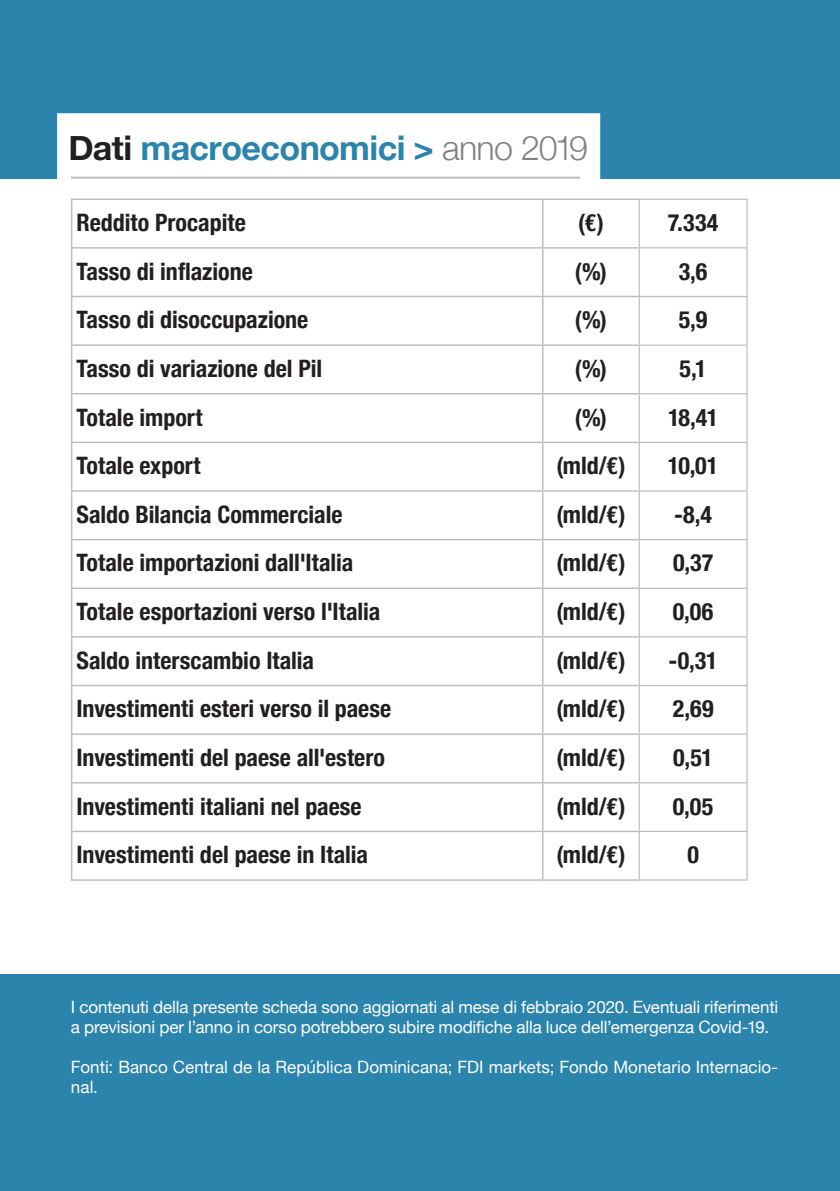
<style>
.page{position:relative;width:840px;height:1191px;background:#fff}
.page>*{position:absolute;margin:0;border:0;box-sizing:border-box;transform-origin:0 0}
.t1{font:700 34px "Helvetica Neue";letter-spacing:-.015em;color:#2a84ac}
.t2{font:700 condensed 24px "Helvetica Neue";color:#231f20}
.t3{font:17px/20px "Helvetica Neue";letter-spacing:-.005em;color:#fff}
.s1{color:#231f20}
.s2{font-weight:300;color:#808285}
</style>
<div class="page">
<div style="left:0;top:0;width:839px;height:179px;background:#2a84ac"></div>
<div style="left:0;top:974px;width:839px;height:217px;background:#2a84ac"></div>
<div style="left:57px;top:113px;width:543px;height:70px;background:#fff"></div>
<hr style="left:71px;top:198px;width:471px;height:2px;background:#bcbdc0">
<hr style="left:71px;top:200px;width:1px;height:47px;background:#bcbdc0">
<hr style="left:542px;top:198px;width:96px;height:2px;background:#bcbdc0">
<hr style="left:541px;top:200px;width:2px;height:47px;background:#bcbdc0">
<hr style="left:71px;top:247px;width:471px;height:2px;background:#bcbdc0">
<hr style="left:71px;top:249px;width:1px;height:47px;background:#bcbdc0">
<hr style="left:542px;top:247px;width:96px;height:2px;background:#bcbdc0">
<hr style="left:541px;top:249px;width:2px;height:47px;background:#bcbdc0">
<hr style="left:71px;top:296px;width:471px;height:1px;background:#bcbdc0">
<hr style="left:71px;top:297px;width:1px;height:47px;background:#bcbdc0">
<hr style="left:542px;top:296px;width:96px;height:1px;background:#bcbdc0">
<hr style="left:541px;top:297px;width:2px;height:47px;background:#bcbdc0">
<hr style="left:71px;top:344px;width:471px;height:2px;background:#bcbdc0">
<hr style="left:71px;top:346px;width:1px;height:47px;background:#bcbdc0">
<hr style="left:542px;top:344px;width:96px;height:2px;background:#bcbdc0">
<hr style="left:541px;top:346px;width:2px;height:47px;background:#bcbdc0">
<hr style="left:71px;top:393px;width:471px;height:1px;background:#bcbdc0">
<hr style="left:71px;top:394px;width:1px;height:47px;background:#bcbdc0">
<hr style="left:542px;top:393px;width:96px;height:1px;background:#bcbdc0">
<hr style="left:541px;top:394px;width:2px;height:47px;background:#bcbdc0">
<hr style="left:71px;top:441px;width:471px;height:2px;background:#bcbdc0">
<hr style="left:71px;top:443px;width:1px;height:47px;background:#bcbdc0">
<hr style="left:542px;top:441px;width:96px;height:2px;background:#bcbdc0">
<hr style="left:541px;top:443px;width:2px;height:47px;background:#bcbdc0">
<hr style="left:71px;top:490px;width:471px;height:2px;background:#bcbdc0">
<hr style="left:71px;top:492px;width:1px;height:47px;background:#bcbdc0">
<hr style="left:542px;top:490px;width:96px;height:2px;background:#bcbdc0">
<hr style="left:541px;top:492px;width:2px;height:47px;background:#bcbdc0">
<hr style="left:71px;top:539px;width:471px;height:1px;background:#bcbdc0">
<hr style="left:71px;top:540px;width:1px;height:47px;background:#bcbdc0">
<hr style="left:542px;top:539px;width:96px;height:1px;background:#bcbdc0">
<hr style="left:541px;top:540px;width:2px;height:47px;background:#bcbdc0">
<hr style="left:71px;top:587px;width:471px;height:2px;background:#bcbdc0">
<hr style="left:71px;top:589px;width:1px;height:47px;background:#bcbdc0">
<hr style="left:542px;top:587px;width:96px;height:2px;background:#bcbdc0">
<hr style="left:541px;top:589px;width:2px;height:47px;background:#bcbdc0">
<hr style="left:71px;top:636px;width:471px;height:1px;background:#bcbdc0">
<hr style="left:71px;top:637px;width:1px;height:48px;background:#bcbdc0">
<hr style="left:542px;top:636px;width:96px;height:1px;background:#bcbdc0">
<hr style="left:541px;top:637px;width:2px;height:48px;background:#bcbdc0">
<hr style="left:71px;top:685px;width:471px;height:1px;background:#bcbdc0">
<hr style="left:71px;top:686px;width:1px;height:47px;background:#bcbdc0">
<hr style="left:542px;top:685px;width:96px;height:1px;background:#bcbdc0">
<hr style="left:541px;top:686px;width:2px;height:47px;background:#bcbdc0">
<hr style="left:71px;top:733px;width:471px;height:2px;background:#bcbdc0">
<hr style="left:71px;top:735px;width:1px;height:47px;background:#bcbdc0">
<hr style="left:542px;top:733px;width:96px;height:2px;background:#bcbdc0">
<hr style="left:541px;top:735px;width:2px;height:47px;background:#bcbdc0">
<hr style="left:71px;top:782px;width:471px;height:1px;background:#bcbdc0">
<hr style="left:71px;top:783px;width:1px;height:47px;background:#bcbdc0">
<hr style="left:542px;top:782px;width:96px;height:1px;background:#bcbdc0">
<hr style="left:541px;top:783px;width:2px;height:47px;background:#bcbdc0">
<hr style="left:71px;top:830px;width:471px;height:2px;background:#bcbdc0">
<hr style="left:71px;top:832px;width:1px;height:47px;background:#bcbdc0">
<hr style="left:542px;top:830px;width:96px;height:2px;background:#bcbdc0">
<hr style="left:541px;top:832px;width:2px;height:47px;background:#bcbdc0">
<hr style="left:71px;top:879px;width:471px;height:1px;background:#bcbdc0">
<hr style="left:542px;top:879px;width:96px;height:1px;background:#bcbdc0">
<hr style="left:638px;top:199px;width:109px;height:1px;background:#bcbdc0">
<hr style="left:638px;top:200px;width:1px;height:47px;background:#bcbdc0">
<hr style="left:746px;top:200px;width:1px;height:47px;background:#bcbdc0">
<hr style="left:638px;top:247px;width:109px;height:1px;background:#bcbdc0">
<hr style="left:638px;top:248px;width:1px;height:48px;background:#bcbdc0">
<hr style="left:746px;top:248px;width:1px;height:48px;background:#bcbdc0">
<hr style="left:638px;top:296px;width:109px;height:1px;background:#bcbdc0">
<hr style="left:638px;top:297px;width:1px;height:47px;background:#bcbdc0">
<hr style="left:746px;top:297px;width:1px;height:47px;background:#bcbdc0">
<hr style="left:638px;top:344px;width:109px;height:2px;background:#bcbdc0">
<hr style="left:638px;top:346px;width:1px;height:47px;background:#bcbdc0">
<hr style="left:746px;top:346px;width:1px;height:47px;background:#bcbdc0">
<hr style="left:638px;top:393px;width:109px;height:1px;background:#bcbdc0">
<hr style="left:638px;top:394px;width:1px;height:48px;background:#bcbdc0">
<hr style="left:746px;top:394px;width:1px;height:48px;background:#bcbdc0">
<hr style="left:638px;top:442px;width:109px;height:1px;background:#bcbdc0">
<hr style="left:638px;top:443px;width:1px;height:47px;background:#bcbdc0">
<hr style="left:746px;top:443px;width:1px;height:47px;background:#bcbdc0">
<hr style="left:638px;top:490px;width:109px;height:1px;background:#bcbdc0">
<hr style="left:638px;top:491px;width:1px;height:48px;background:#bcbdc0">
<hr style="left:746px;top:491px;width:1px;height:48px;background:#bcbdc0">
<hr style="left:638px;top:539px;width:109px;height:1px;background:#bcbdc0">
<hr style="left:638px;top:540px;width:1px;height:47px;background:#bcbdc0">
<hr style="left:746px;top:540px;width:1px;height:47px;background:#bcbdc0">
<hr style="left:638px;top:587px;width:109px;height:2px;background:#bcbdc0">
<hr style="left:638px;top:589px;width:1px;height:47px;background:#bcbdc0">
<hr style="left:746px;top:589px;width:1px;height:47px;background:#bcbdc0">
<hr style="left:638px;top:636px;width:109px;height:1px;background:#bcbdc0">
<hr style="left:638px;top:637px;width:1px;height:48px;background:#bcbdc0">
<hr style="left:746px;top:637px;width:1px;height:48px;background:#bcbdc0">
<hr style="left:638px;top:685px;width:109px;height:1px;background:#bcbdc0">
<hr style="left:638px;top:686px;width:1px;height:47px;background:#bcbdc0">
<hr style="left:746px;top:686px;width:1px;height:47px;background:#bcbdc0">
<hr style="left:638px;top:733px;width:109px;height:1px;background:#bcbdc0">
<hr style="left:638px;top:734px;width:1px;height:48px;background:#bcbdc0">
<hr style="left:746px;top:734px;width:1px;height:48px;background:#bcbdc0">
<hr style="left:638px;top:782px;width:109px;height:1px;background:#bcbdc0">
<hr style="left:638px;top:783px;width:1px;height:47px;background:#bcbdc0">
<hr style="left:746px;top:783px;width:1px;height:47px;background:#bcbdc0">
<hr style="left:638px;top:830px;width:109px;height:2px;background:#bcbdc0">
<hr style="left:638px;top:832px;width:1px;height:47px;background:#bcbdc0">
<hr style="left:746px;top:832px;width:1px;height:47px;background:#bcbdc0">
<hr style="left:638px;top:879px;width:109px;height:1px;background:#bcbdc0">
<hr style="left:71px;top:177px;width:509px;height:2px;background:#bcbdc0">
<p class="t1" style="left:68px;top:121px;width:521px"><span class="s1">Dati</span> macroeconomici &gt; <span class="s2">anno 2019</span></p>
<p class="t2" style="left:76px;top:203px;width:171px">Reddito Procapite</p>
<p class="t2" style="left:578px;top:203px;width:27px">(€)</p>
<p class="t2" style="left:667px;top:203px;width:52px">7.334</p>
<p class="t2" style="left:76px;top:251px;width:178px">Tasso di inflazione</p>
<p class="t2" style="left:574px;top:251px;width:34px">(%)</p>
<p class="t2" style="left:678px;top:251px;width:30px">3,6</p>
<p class="t2" style="left:76px;top:300px;width:233px">Tasso di disoccupazione</p>
<p class="t2" style="left:574px;top:300px;width:34px">(%)</p>
<p class="t2" style="left:678px;top:300px;width:30px">5,9</p>
<p class="t2" style="left:76px;top:348px;width:247px">Tasso di variazione del Pil</p>
<p class="t2" style="left:574px;top:348px;width:34px">(%)</p>
<p class="t2" style="left:679px;top:348px;width:29px">5,1</p>
<p class="t2" style="left:76px;top:397px;width:127px">Totale import</p>
<p class="t2" style="left:574px;top:397px;width:34px">(%)</p>
<p class="t2" style="left:667px;top:397px;width:52px">18,41</p>
<p class="t2" style="left:76px;top:446px;width:125px">Totale export</p>
<p class="t2" style="left:556px;top:446px;width:71px">(mld/€)</p>
<p class="t2" style="left:667px;top:446px;width:52px">10,01</p>
<p class="t2" style="left:76px;top:494px;width:267px">Saldo Bilancia Commerciale</p>
<p class="t2" style="left:556px;top:494px;width:71px">(mld/€)</p>
<p class="t2" style="left:673px;top:494px;width:39px">-8,4</p>
<p class="t2" style="left:76px;top:543px;width:278px">Totale importazioni dall'Italia</p>
<p class="t2" style="left:556px;top:543px;width:71px">(mld/€)</p>
<p class="t2" style="left:672px;top:543px;width:42px">0,37</p>
<p class="t2" style="left:76px;top:591px;width:305px">Totale esportazioni verso l'Italia</p>
<p class="t2" style="left:556px;top:591px;width:71px">(mld/€)</p>
<p class="t2" style="left:672px;top:591px;width:42px">0,06</p>
<p class="t2" style="left:76px;top:640px;width:239px">Saldo interscambio Italia</p>
<p class="t2" style="left:556px;top:640px;width:71px">(mld/€)</p>
<p class="t2" style="left:668px;top:640px;width:51px">-0,31</p>
<p class="t2" style="left:76px;top:689px;width:316px">Investimenti esteri verso il paese</p>
<p class="t2" style="left:556px;top:689px;width:71px">(mld/€)</p>
<p class="t2" style="left:672px;top:689px;width:42px">2,69</p>
<p class="t2" style="left:76px;top:737px;width:310px">Investimenti del paese all'estero</p>
<p class="t2" style="left:556px;top:737px;width:71px">(mld/€)</p>
<p class="t2" style="left:672px;top:737px;width:41px">0,51</p>
<p class="t2" style="left:76px;top:786px;width:286px">Investimenti italiani nel paese</p>
<p class="t2" style="left:556px;top:786px;width:71px">(mld/€)</p>
<p class="t2" style="left:672px;top:786px;width:42px">0,05</p>
<p class="t2" style="left:76px;top:834px;width:293px">Investimenti del paese in Italia</p>
<p class="t2" style="left:556px;top:834px;width:71px">(mld/€)</p>
<p class="t2" style="left:687px;top:834px;width:13px">0</p>
<p class="t3" style="left:71px;top:997px;width:708px">I contenuti della presente scheda sono aggiornati al mese di febbraio 2020. Eventuali riferimenti a previsioni per l’anno in corso potrebbero subire modifiche alla luce dell’emergenza Covid-19.</p>
<p class="t3" style="left:71px;top:1057px;width:708px">Fonti: Banco Central de la República Dominicana; FDI markets; Fondo Monetario Internacio&shy;nal.</p>
</div>
